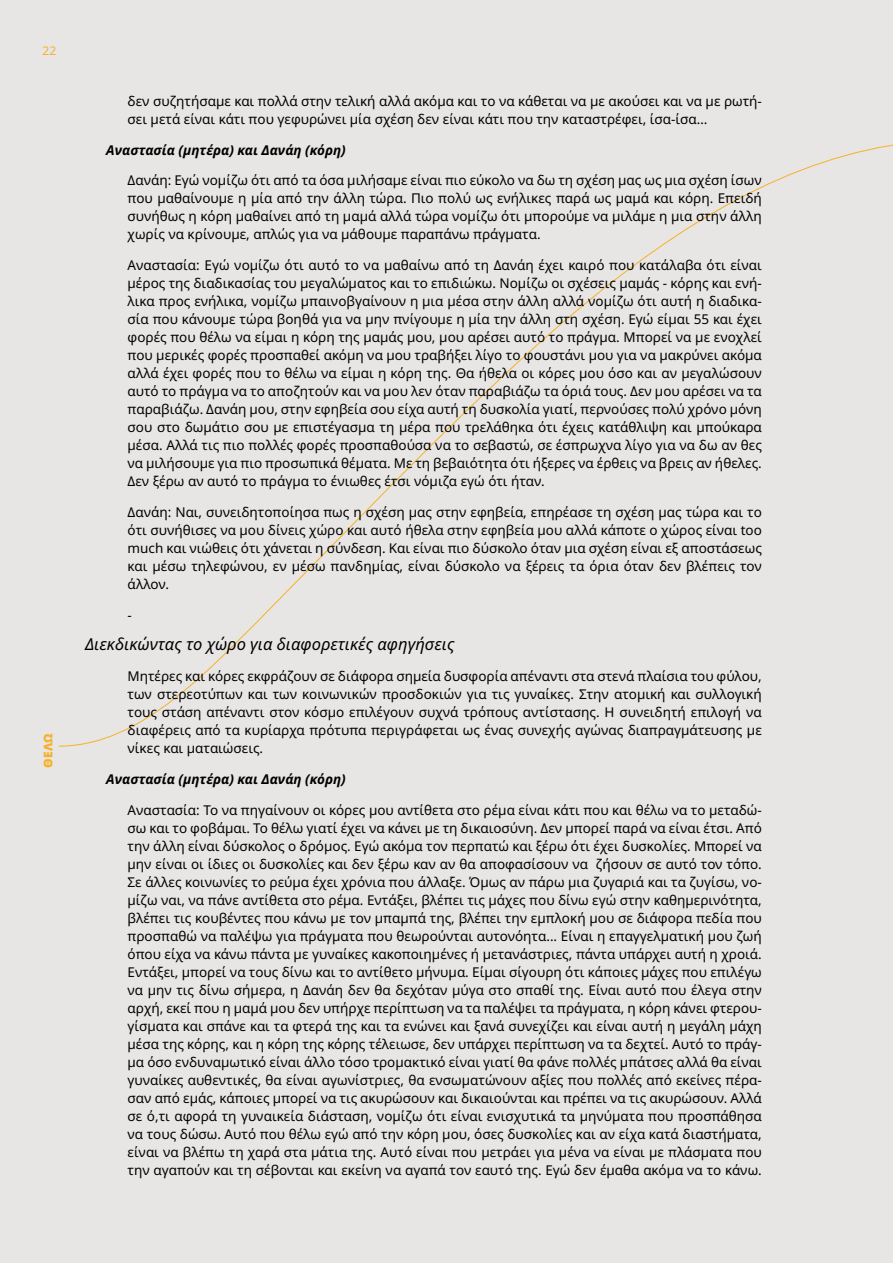
<style>
.page{position:relative;width:893px;height:1263px;background:#e8e6e5}
.page>*{position:absolute;margin:0;border:0;box-sizing:border-box;transform-origin:0 0}
.t1{font:italic 16.5px "Noto Sans";color:#000}
.t2{font:13.5px/18px "Noto Sans";color:#000;text-align:justify}
.t3{font:italic 700 13.5px "Noto Sans";color:#000}
.t4{font:900 12px "Noto Sans";color:#f6b128}
.t5{font:12px "Noto Sans";color:#f6b128}
</style>
<div class="page">
<p class="t5" style="left:43px;top:43px;width:15px">22</p>
<p class="t4" style="left:39px;top:768px;width:36px;rotate:-90deg">ΘΕΛΩ</p>
<p class="t2" style="left:128px;top:92px;width:636px">δεν συζητήσαμε και πολλά στην τελική αλλά ακόμα και το να κάθεται να με ακούσει και να με ρωτή&shy;σει μετά είναι κάτι που γεφυρώνει μία σχέση δεν είναι κάτι που την καταστρέφει, ίσα-ίσα…</p>
<p class="t3" style="left:106px;top:140px;width:241px">Αναστασία (μητέρα) και Δανάη (κόρη)</p>
<p class="t2" style="left:128px;top:172px;width:636px">Δανάη: Εγώ νομίζω ότι από τα όσα μιλήσαμε είναι πιο εύκολο να δω τη σχέση μας ως μια σχέση ίσων που μαθαίνουμε η μία από την άλλη τώρα. Πιο πολύ ως ενήλικες παρά ως μαμά και κόρη. Επειδή συνήθως η κόρη μαθαίνει από τη μαμά αλλά τώρα νομίζω ότι μπορούμε να μιλάμε η μια στην άλλη χωρίς να κρίνουμε, απλώς για να μάθουμε παραπάνω πράγματα.</p>
<p class="t2" style="left:128px;top:257px;width:636px">Αναστασία: Εγώ νομίζω ότι αυτό το να μαθαίνω από τη Δανάη έχει καιρό που κατάλαβα ότι είναι μέρος της διαδικασίας του μεγαλώματος και το επιδιώκω. Νομίζω οι σχέσεις μαμάς - κόρης και ενή&shy;λικα προς ενήλικα, νομίζω μπαινοβγαίνουν η μια μέσα στην άλλη αλλά νομίζω ότι αυτή η διαδικα&shy;σία που κάνουμε τώρα βοηθά για να μην πνίγουμε η μία την άλλη στη σχέση. Εγώ είμαι 55 και έχει φορές που θέλω να είμαι η κόρη της μαμάς μου, μου αρέσει αυτό το πράγμα. Μπορεί να με ενοχλεί που μερικές φορές προσπαθεί ακόμη να μου τραβήξει λίγο το φουστάνι μου για να μακρύνει ακόμα αλλά έχει φορές που το θέλω να είμαι η κόρη της. Θα ήθελα οι κόρες μου όσο και αν μεγαλώσουν αυτό το πράγμα να το αποζητούν και να μου λεν όταν παραβιάζω τα όριά τους. Δεν μου αρέσει να τα παραβιάζω. Δανάη μου, στην εφηβεία σου είχα αυτή τη δυσκολία γιατί, περνούσες πολύ χρόνο μόνη σου στο δωμάτιο σου με επιστέγασμα τη μέρα που τρελάθηκα ότι έχεις κατάθλιψη και μπούκαρα μέσα. Αλλά τις πιο πολλές φορές προσπαθούσα να το σεβαστώ, σε έσπρωχνα λίγο για να δω αν θες να μιλήσουμε για πιο προσωπικά θέματα. Με τη βεβαιότητα ότι ήξερες να έρθεις να βρεις αν ήθελες.<br>Δεν ξέρω αν αυτό το πράγμα το ένιωθες έτσι νόμιζα εγώ ότι ήταν.</p>
<p class="t2" style="left:128px;top:503px;width:636px">Δανάη: Ναι, συνειδητοποίησα πως η σχέση μας στην εφηβεία, επηρέασε τη σχέση μας τώρα και το ότι συνήθισες να μου δίνεις χώρο και αυτό ήθελα στην εφηβεία μου αλλά κάποτε ο χώρος είναι too much και νιώθεις ότι χάνεται η σύνδεση. Και είναι πιο δύσκολο όταν μια σχέση είναι εξ αποστάσεως και μέσω τηλεφώνου, εν μέσω πανδημίας, είναι δύσκολο να ξέρεις τα όρια όταν δεν βλέπεις τον άλλον.</p>
<p class="t2" style="left:128px;top:606px;width:6px">-</p>
<p class="t1" style="left:85px;top:632px;width:371px">Διεκδικώντας το χώρο για διαφορετικές αφηγήσεις</p>
<p class="t2" style="left:128px;top:668px;width:636px">Μητέρες και κόρες εκφράζουν σε διάφορα σημεία δυσφορία απέναντι στα στενά πλαίσια του φύλου, των στερεοτύπων και των κοινωνικών προσδοκιών για τις γυναίκες. Στην ατομική και συλλογική τους στάση απέναντι στον κόσμο επιλέγουν συχνά τρόπους αντίστασης. Η συνειδητή επιλογή να διαφέρεις από τα κυρίαρχα πρότυπα περιγράφεται ως ένας συνεχής αγώνας διαπραγμάτευσης με νίκες και ματαιώσεις.</p>
<p class="t3" style="left:106px;top:769px;width:241px">Αναστασία (μητέρα) και Δανάη (κόρη)</p>
<p class="t2" style="left:128px;top:801px;width:636px">Αναστασία: Το να πηγαίνουν οι κόρες μου αντίθετα στο ρέμα είναι κάτι που και θέλω να το μεταδώ&shy;σω και το φοβάμαι. Το θέλω γιατί έχει να κάνει με τη δικαιοσύνη. Δεν μπορεί παρά να είναι έτσι. Από την άλλη είναι δύσκολος ο δρόμος. Εγώ ακόμα τον περπατώ και ξέρω ότι έχει δυσκολίες. Μπορεί να μην είναι οι ίδιες οι δυσκολίες και δεν ξέρω καν αν θα αποφασίσουν να ζήσουν σε αυτό τον τόπο.<br>Σε άλλες κοινωνίες το ρεύμα έχει χρόνια που άλλαξε. Όμως αν πάρω μια ζυγαριά και τα ζυγίσω, νο&shy;μίζω ναι, να πάνε αντίθετα στο ρέμα. Εντάξει, βλέπει τις μάχες που δίνω εγώ στην καθημερινότητα, βλέπει τις κουβέντες που κάνω με τον μπαμπά της, βλέπει την εμπλοκή μου σε διάφορα πεδία που προσπαθώ να παλέψω για πράγματα που θεωρούνται αυτονόητα... Είναι η επαγγελματική μου ζωή όπου είχα να κάνω πάντα με γυναίκες κακοποιημένες ή μετανάστριες, πάντα υπάρχει αυτή η χροιά.<br>Εντάξει, μπορεί να τους δίνω και το αντίθετο μήνυμα. Είμαι σίγουρη ότι κάποιες μάχες που επιλέγω να μην τις δίνω σήμερα, η Δανάη δεν θα δεχόταν μύγα στο σπαθί της. Είναι αυτό που έλεγα στην αρχή, εκεί που η μαμά μου δεν υπήρχε περίπτωση να τα παλέψει τα πράγματα, η κόρη κάνει φτερου&shy;γίσματα και σπάνε και τα φτερά της και τα ενώνει και ξανά συνεχίζει και είναι αυτή η μεγάλη μάχη μέσα της κόρης, και η κόρη της κόρης τέλειωσε, δεν υπάρχει περίπτωση να τα δεχτεί. Αυτό το πράγ&shy;μα όσο ενδυναμωτικό είναι άλλο τόσο τρομακτικό είναι γιατί θα φάνε πολλές μπάτσες αλλά θα είναι γυναίκες αυθεντικές, θα είναι αγωνίστριες, θα ενσωματώνουν αξίες που πολλές από εκείνες πέρα&shy;σαν από εμάς, κάποιες μπορεί να τις ακυρώσουν και δικαιούνται και πρέπει να τις ακυρώσουν. Αλλά σε ό,τι αφορά τη γυναικεία διάσταση, νομίζω ότι είναι ενισχυτικά τα μηνύματα που προσπάθησα να τους δώσω. Αυτό που θέλω εγώ από την κόρη μου, όσες δυσκολίες και αν είχα κατά διαστήματα, είναι να βλέπω τη χαρά στα μάτια της. Αυτό είναι που μετράει για μένα να είναι με πλάσματα που την αγαπούν και τη σέβονται και εκείνη να αγαπά τον εαυτό της. Εγώ δεν έμαθα ακόμα να το κάνω.</p>
</div>
